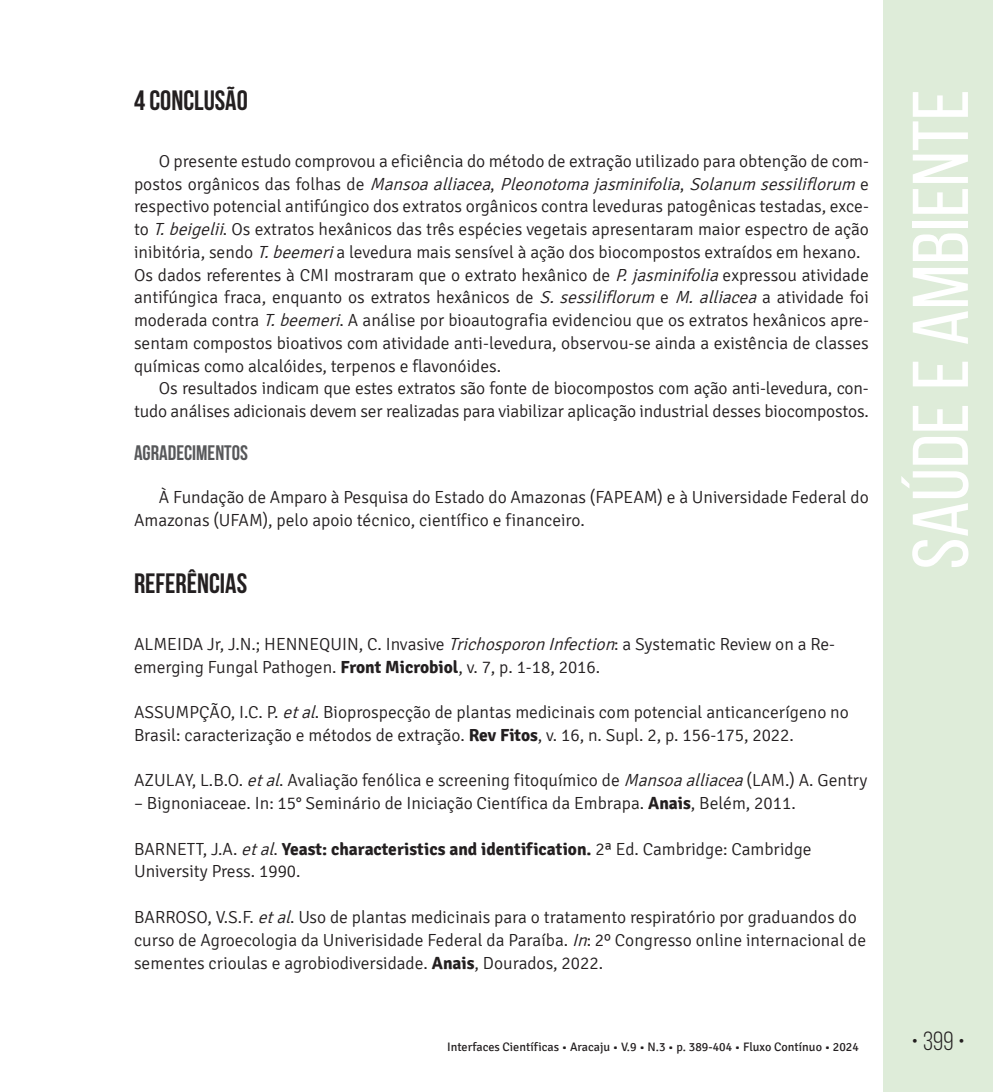
<style>
.page{position:relative;width:993px;height:1092px;background:#fff}
.page>*{position:absolute;margin:0;border:0;box-sizing:border-box;transform-origin:0 0}
.t1{font:78.75px "Bebas Neue";color:#fff;scale:1.09 1}
.t2{font:700 28px "Bebas Neue";color:#231f20}
.t3{font:26.25px "Bebas Neue";color:#231f20}
.t4{font:700 21px "Bebas Neue";color:#57585a}
.t5{font:300 17.5px/22.8px "Signika";color:#231f20}
.t6{font:12.25px "Signika";color:#231f20}
.s1{font-style:italic}
.s2{font-weight:700}
</style>
<div class="page">
<div style="left:883px;top:0;width:109px;height:1091px;background:#deecd9"></div>
<h2 class="t2" style="left:134px;top:85px;width:115px">4 CONCLUSÃO</h2>
<p class="t5" style="left:134px;top:150px;width:736px;text-indent:25px">O presente estudo comprovou a eficiência do método de extração utilizado para obtenção de com&shy;p o s t o s o r g â n i c o s d a s fo l h a s d e <span class="s1">Mansoaalliacea</span>, <span class="s1">Pleonotomajasminifolia</span>, <span class="s1">Solanum sessiliflorum</span> e respectivo potencial antifúngico dos extratos orgânicos contra leveduras patogênicas testadas, exce&shy;to <span class="s1">T.beigelii</span>. Os extratos hexânicos das três espécies vegetais apresentaram maior espectro de ação inibitória, sendo <span class="s1">T.beemeri</span>a levedura mais sensível à ação dos biocompostos extraídos em hexano.<br>Os dados referentes à CMI mostraram que o extrato hexânico de <span class="s1">P.jasminifolia</span>expressou atividade antifúngica fraca, enquanto os extratos hexânicos de <span class="s1">S.sessiliflorum</span> e <span class="s1">M.alliacea</span>a atividade foi moderada contra <span class="s1">T.beemeri</span>. A análise por bioautografia evidenciou que os extratos hexânicos apre&shy;sentam compostos bioativos com atividade anti-levedura, observou-se ainda a existência de classes químicas como alcalóides, terpenos e flavonóides.</p>
<p class="t5" style="left:134px;top:377px;width:736px;text-align:right">Os resultados indicam que estes extratos são fonte de biocompostos com ação anti-levedura, con&shy;tudo análises adicionais devem ser realizadas para viabilizar aplicação industrial desses biocompostos.</p>
<p class="t4" style="left:134px;top:440px;width:115px">AGRADECIMENTOS</p>
<p class="t5" style="left:134px;top:486px;width:736px;text-indent:25px">À Fundação de Amparo à Pesquisa do Estado do Amazonas (FAPEAM) e à Universidade Federal do<br>Amazonas (UFAM), pelo apoio técnico, científico e financeiro.</p>
<h2 class="t2" style="left:134px;top:568px;width:115px">REFERÊNCIAS</h2>
<p class="t5" style="left:134px;top:633px;width:702px">ALMEIDA Jr, J.N.; HENNEQUIN, C. Invasive <span class="s1">TrichosporonInfection</span>: a Systematic Review on a Re&shy;emerging Fungal Pathogen. <span class="s2">Front Microbiol</span>, v. 7, p. 1-18, 2016.</p>
<p class="t5" style="left:134px;top:701px;width:716px">ASSUMPÇÃO, I.C. P. <span class="s1">etal</span>. Bioprospecção de plantas medicinais com potencial anticancerígeno no<br>Brasil: caracterização e métodos de extração. <span class="s2">Rev Fitos</span>, v. 16, n. Supl. 2, p. 156-175, 2022.</p>
<p class="t5" style="left:134px;top:769px;width:734px">AZULAY, L.B.O. <span class="s1">etal</span>. Avaliação fenólica e screening fitoquímico de <span class="s1">Mansoaalliacea</span>(LAM.) A. Gentry</p>
<p class="t5" style="left:134px;top:792px;width:663px">– Bignoniaceae. In: 15° Seminário de Iniciação Científica da Embrapa. <span class="s2">Anais</span>, Belém, 2011.</p>
<p class="t5" style="left:134px;top:837px;width:679px">BARNETT, J.A. <span class="s1">etal</span>. <span class="s2">Yeast: characteristics and identification.</span> 2ª Ed. Cambridge: Cambridge<br>University Press. 1990.</p>
<p class="t5" style="left:134px;top:906px;width:733px">BARROSO, V.S.F. <span class="s1">etal</span>. Uso de plantas medicinais para o tratamento respiratório por graduandos do curso de Agroecologia da Univerisidade Federal da Paraíba. <span class="s1">In</span>: 2º Congresso online internacional de sementes crioulas e agrobiodiversidade. <span class="s2">Anais</span>, Dourados, 2022.</p>
<h1 class="t1" style="left:897px;top:569px;width:442px;rotate:-90deg">Saúde e Ambiente</h1>
<p class="t6" style="left:447px;top:1040px;width:413px">Interfaces Científicas • Aracaju • V.9 • N.3 • p. 389-404 • Fluxo Contínuo • 2024</p>
<h3 class="t3" style="left:911px;top:1026px;width:55px">• 399 •</h3>
</div>
